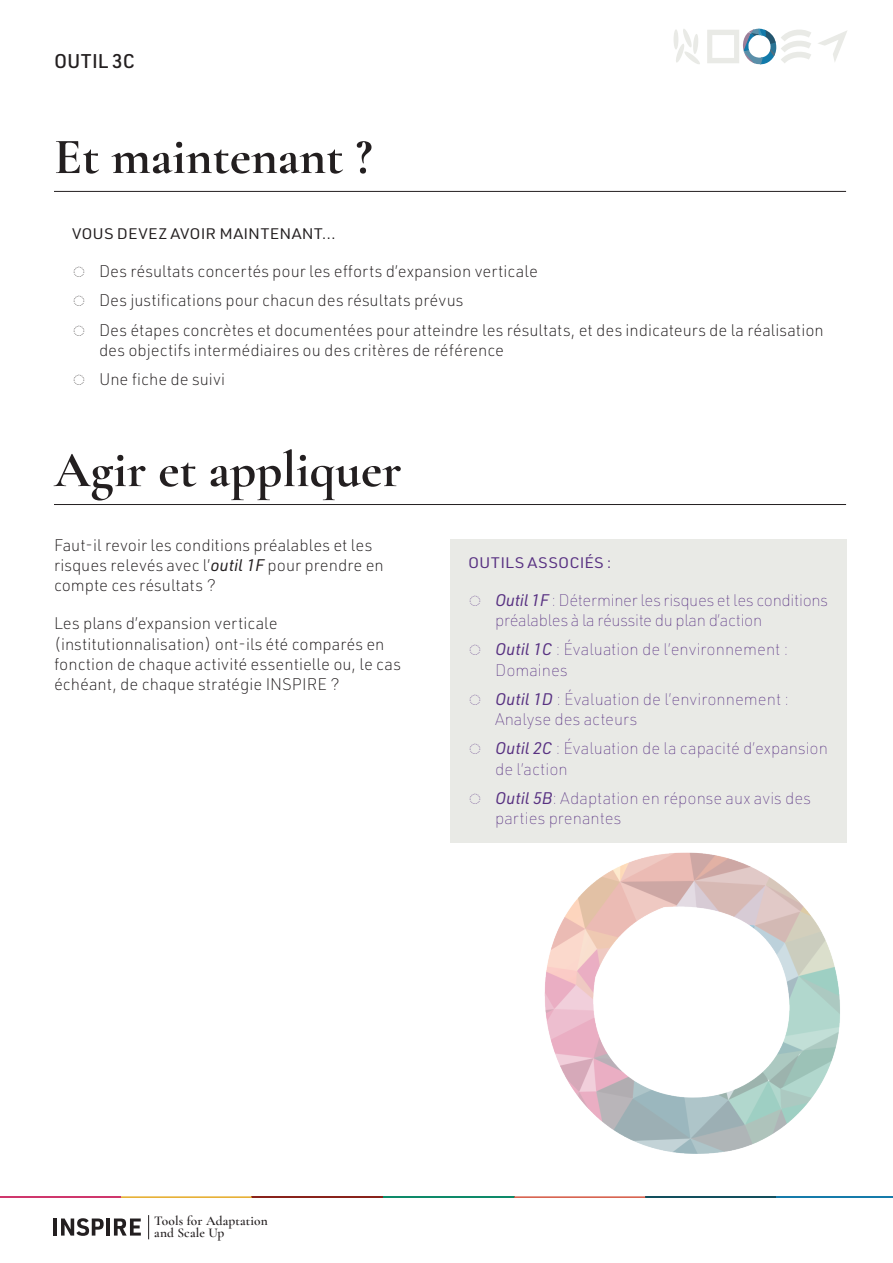
<style>
.page{position:relative;width:893px;height:1263px;background:#fff}
.page>*{position:absolute;margin:0;border:0;box-sizing:border-box;transform-origin:0 0}
.W_H1{font:700 51px "Cormorant Garamond";color:#231f20}
.W_Tool_at_top_of_pag{font:500 19.5px "URWDIN";color:#231f20}
.W_think_reflect_act{font:200 16.5px/20.2px "URWDIN";color:#231f20}
.t1{font:100 16.5px/20.2px "URWDIN";color:#583182}
.t2{font:100 16.5px/20.2px "URWDIN";letter-spacing:-.02em;color:#583182}
.W_H4{font:15px "URWDIN";letter-spacing:.005em;color:#231f20;scale:1.1 1}
.W_H4-2{font:15px "URWDIN";letter-spacing:.01em;color:#583182;scale:1.1 1}
.t3{font:600 13.35px/11.4px "Cormorant Garamond";letter-spacing:.01em;color:#231f20}
.s1{font-weight:400;font-style:italic}
</style>
<div class="page">
<hr style="left:54px;top:191px;width:792px;height:1px;background:#231f20">
<hr style="left:54px;top:1218px;width:3px;height:17px;background:#231f20">
<svg style="left:61px;top:1218px;width:43px;height:18px"></svg>
<hr style="left:106px;top:1218px;width:4px;height:17px;background:#231f20">
<svg style="left:114px;top:1218px;width:27px;height:17px"></svg>
<svg style="left:148px;top:1215px;width:1px;height:24px"></svg>
<hr style="left:252px;top:1196px;width:131px;height:2px;background:#89231b">
<hr style="left:121px;top:1196px;width:131px;height:2px;background:#e5aa25">
<hr style="left:0;top:1196px;width:121px;height:2px;background:#cf366c">
<hr style="left:383px;top:1196px;width:131px;height:2px;background:#0e8a69">
<hr style="left:645px;top:1196px;width:131px;height:2px;background:#124f5d">
<hr style="left:776px;top:1196px;width:117px;height:2px;background:#157baa">
<hr style="left:514px;top:1196px;width:131px;height:2px;background:#d55641">
<img style="left:544px;top:852px;width:296px;height:302px">
<hr style="left:54px;top:504px;width:792px;height:1px;background:#231f20">
<svg style="left:674px;top:29px;width:26px;height:35px"></svg>
<svg style="left:707px;top:28px;width:104px;height:37px"></svg>
<svg style="left:818px;top:31px;width:29px;height:31px"></svg>
<div style="left:450px;top:539px;width:396px;height:303px;background:#e9eae6"></div>
<p class="W_Tool_at_top_of_pag" style="left:54px;top:48px;width:83px">OUTIL 3C</p>
<h1 class="W_H1" style="left:54px;top:125px;width:320px">Et maintenant ?</h1>
<p class="W_H4" style="left:72px;top:223px;width:241px">VOUS DEVEZ AVOIR MAINTENANT...</p>
<p class="W_think_reflect_act" style="left:72px;top:261px;width:467px">◌ Des résultats concertés pour les efforts d’expansion verticale</p>
<p class="W_think_reflect_act" style="left:72px;top:290px;width:393px">◌ Des justifications pour chacun des résultats prévus</p>
<p class="W_think_reflect_act" style="left:99px;top:319px;width:726px;text-indent:-27px">◌ Des étapes concrètes et documentées pour atteindre les résultats, et des indicateurs de la réalisation des objectifs intermédiaires ou des critères de référence</p>
<p class="W_think_reflect_act" style="left:72px;top:369px;width:155px">◌ Une fiche de suivi</p>
<p class="W_H1" style="left:54px;top:438px;width:349px">Agir et appliquer</p>
<p class="W_think_reflect_act" style="left:54px;top:534px;width:331px">Faut-il revoir les conditions préalables et les risques relevés avec l’<span class="s1">outil 1F</span> pour prendre en compte ces résultats ?</p>
<p class="W_think_reflect_act" style="left:54px;top:613px;width:348px">Les plans d’expansion verticale (institutionnalisation) ont-ils été comparés en fonction de chaque activité essentielle ou, le cas échéant, de chaque stratégie INSPIRE ?</p>
<p class="W_H4-2" style="left:468px;top:552px;width:132px">OUTILS ASSOCIÉS :</p>
<p class="t2" style="left:495px;top:589px;width:334px;text-indent:-27px">◌ <span class="s1">Outil 1F</span> : Déterminer les risques et les conditions préalables à la réussite du plan d’action</p>
<p class="t1" style="left:495px;top:639px;width:295px;text-indent:-27px">◌ <span class="s1">Outil 1C</span> : Évaluation de l’environnement :<br>Domaines</p>
<p class="t1" style="left:495px;top:688px;width:296px;text-indent:-27px">◌ <span class="s1">Outil 1D</span> : Évaluation de l’environnement :<br>Analyse des acteurs</p>
<p class="t1" style="left:495px;top:738px;width:334px;text-indent:-27px">◌ <span class="s1">Outil 2C</span> : Évaluation de la capacité d’expansion de l’action</p>
<p class="t1" style="left:495px;top:787px;width:317px;text-indent:-27px">◌ <span class="s1">Outil 5B</span>: Adaptation en réponse aux avis des parties prenantes</p>
<p class="t3" style="left:154px;top:1215px;width:115px">Tools for Adaptation</p>
<p class="t3" style="left:154px;top:1215px;width:72px">Guide to and Scale Up</p>
</div>
